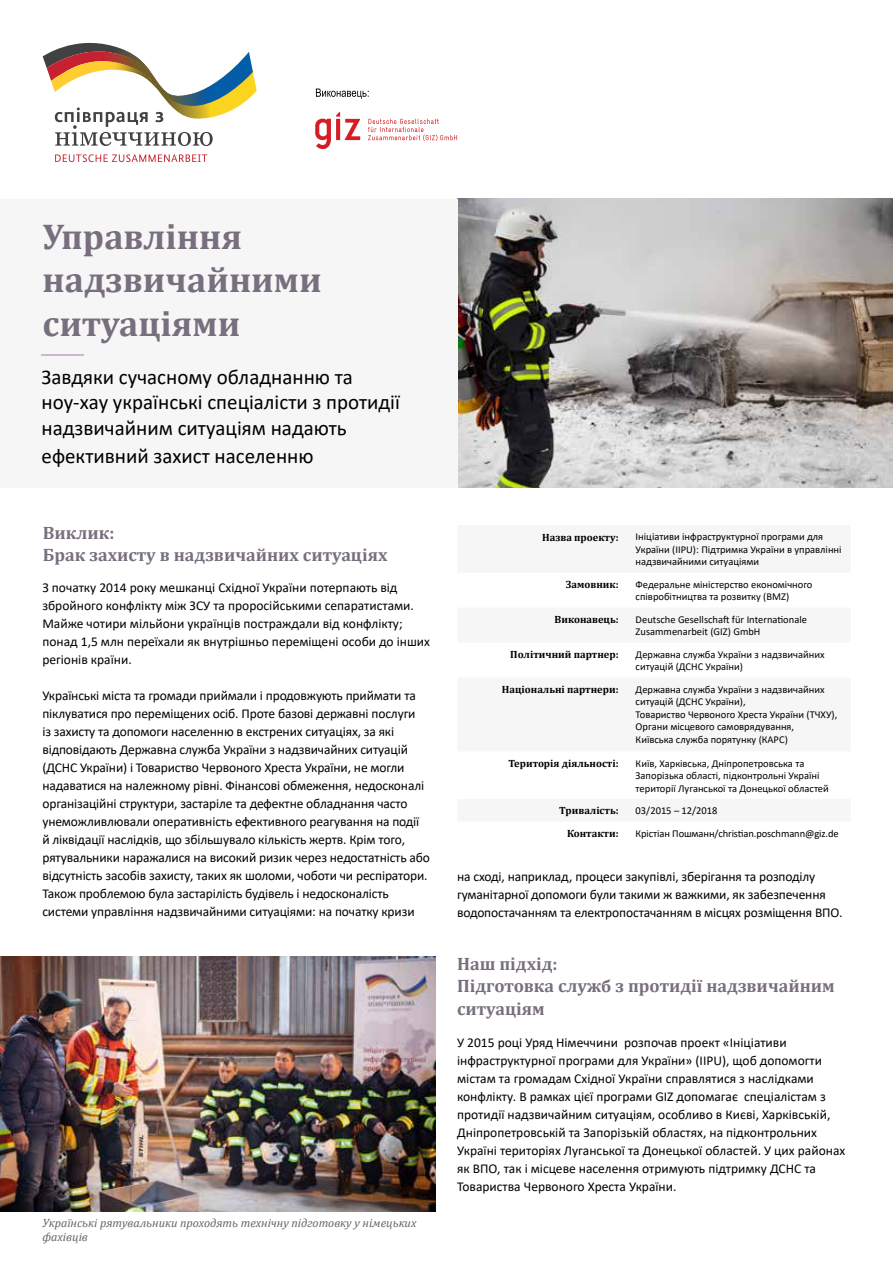
<style>
.page{position:relative;width:893px;height:1263px;background:#fff}
.page>*{position:absolute;margin:0;border:0;box-sizing:border-box;transform-origin:0 0}
.t1{font:700 36px/43.5px "Cambria";color:#786f7e}
.t2{font:21px/25.5px "Calibri";color:#000}
.t3{font:700 18px/22.5px "Cambria";color:#786f7e}
.t4{font:13.5px/18px "Calibri";letter-spacing:-.01em;color:#000}
.t5{font:italic 12px/14.4px "Cambria";color:#636466}
.t6{font:10.5px/12.6px "Calibri";color:#000}
.t7{font:700 10.5px "Cambria";color:#000}
</style>
<div class="page">
<img style="left:458px;top:199px;width:435px;height:288px">
<div style="left:0;top:199px;width:457px;height:288px;background:#f6f6f6"></div>
<hr style="left:42px;top:354px;width:42px;height:2px;background:#c9bad1">
<img style="left:0;top:957px;width:436px;height:254px">
<svg style="left:55px;top:154px;width:152px;height:8px"></svg>
<svg style="left:43px;top:42px;width:214px;height:104px"></svg>
<svg style="left:315px;top:112px;width:45px;height:37px"></svg>
<svg style="left:368px;top:119px;width:89px;height:22px"></svg>
<svg style="left:316px;top:89px;width:53px;height:10px"></svg>
<h1 class="t1" style="left:43px;top:214px;width:281px">Управління надзвичайними ситуаціями</h1>
<h2 class="t2" style="left:42px;top:364px;width:360px">Завдяки сучасному обладнанню та ноу-хау українські спеціалісти з протидії надзвичайним ситуаціям надають</h2>
<h2 class="t2" style="left:42px;top:443px;width:274px">ефективний захист населенню</h2>
<h3 class="t3" style="left:43px;top:521px;width:346px">Виклик:<br>Брак захисту в надзвичайних ситуаціях</h3>
<p class="t4" style="left:42px;top:579px;width:389px">З початку 2014 року мешканці Східної України потерпають від збройного конфлікту між ЗСУ та проросійськими сепаратистами.<br>Майже чотири мільйони українців постраждали від конфлікту; понад 1,5 млн переїхали як внутрішньо переміщені особи до інших регіонів країни.</p>
<p class="t4" style="left:42px;top:687px;width:389px">Українські міста та громади приймали і продовжують приймати та піклуватися про переміщених осіб. Проте базові державні послуги<br>із захисту та допомоги населенню в екстрених ситуаціях, за які відповідають Державна служба України з надзвичайних ситуацій (ДСНС України) і Товариство Червоного Хреста України, не могли надаватися на належному рівні. Фінансові обмеження, недосконалі організаційні структури, застаріле та дефектне обладнання часто унеможливлювали оперативність ефективного реагування на події<br>й ліквідації наслідків, що збільшувало кількість жертв. Крім того, рятувальники наражалися на високий ризик через недостатність або відсутність засобів захисту, таких як шоломи, чоботи чи респіратори.<br>Також проблемою була застарілість будівель і недосконалість системи управління надзвичайними ситуаціями: на початку кризи</p>
<p class="t5" style="left:43px;top:1215px;width:375px">Українські рятувальники проходять технічну підготовку у німецьких фахівців</p>
<p class="t7" style="left:542px;top:530px;width:78px">Назва проекту:</p>
<p class="t6" style="left:636px;top:530px;width:207px">Ініціативи інфраструктурної програми для<br>України (IIPU): Підтримка України в управлінні надзвичайними ситуаціями</p>
<p class="t7" style="left:566px;top:577px;width:54px">Замовник:</p>
<p class="t6" style="left:636px;top:578px;width:178px">Федеральне міністерство економічного співробітництва та розвитку (BMZ)</p>
<p class="t7" style="left:555px;top:612px;width:65px">Виконавець:</p>
<p class="t6" style="left:636px;top:613px;width:173px">Deutsche Gesellschaft für Internationale<br>Zusammenarbeit (GIZ) GmbH</p>
<p class="t7" style="left:510px;top:647px;width:110px">Політичний партнер:</p>
<p class="t6" style="left:636px;top:648px;width:190px">Державна служба України з надзвичайних ситуацій (ДСНС України)</p>
<p class="t7" style="left:502px;top:682px;width:118px">Національні партнери:</p>
<p class="t6" style="left:636px;top:682px;width:203px">Державна служба України з надзвичайних ситуацій (ДСНС України),<br>Товариство Червоного Хреста України (ТЧХУ), Органи місцевого самоврядування,<br>Київська служба порятунку (КАРС)</p>
<p class="t7" style="left:508px;top:756px;width:112px">Територія діяльності:</p>
<p class="t6" style="left:636px;top:756px;width:195px">Київ, Харківська, Дніпропетровська та<br>Запорізька області, підконтрольні Україні території Луганської та Донецької областей</p>
<p class="t7" style="left:559px;top:803px;width:61px">Тривалість:</p>
<p class="t6" style="left:636px;top:804px;width:83px">03/2015 – 12/2018</p>
<p class="t7" style="left:567px;top:826px;width:53px">Контакти:</p>
<p class="t6" style="left:636px;top:827px;width:205px">Крістіан Пошманн/christian.poschmann@giz.de</p>
<p class="t4" style="left:457px;top:867px;width:387px">на сході, наприклад, процеси закупівлі, зберігання та розподілу гуманітарної допомоги були такими ж важкими, як забезпечення водопостачанням та електропостачанням в місцях розміщення ВПО.</p>
<h3 class="t3" style="left:457px;top:952px;width:379px">Наш підхід:<br>Підготовка служб з протидії надзвичайним ситуаціям</h3>
<p class="t4" style="left:457px;top:1033px;width:390px">У 2015 році Уряд Німеччини розпочав проект «Ініціативи інфраструктурної програми для України» (IIPU), щоб допомогти містам та громадам Східної України справлятися з наслідками конфлікту. В рамках цієї програми GIZ допомагає спеціалістам з протидії надзвичайним ситуаціям, особливо в Києві, Харківській, Дніпропетровській та Запорізькій областях, на підконтрольних Україні територіях Луганської та Донецької областей. У цих районах як ВПО, так і місцеве населення отримують підтримку ДСНС та Товариства Червоного Хреста України.</p>
</div>
